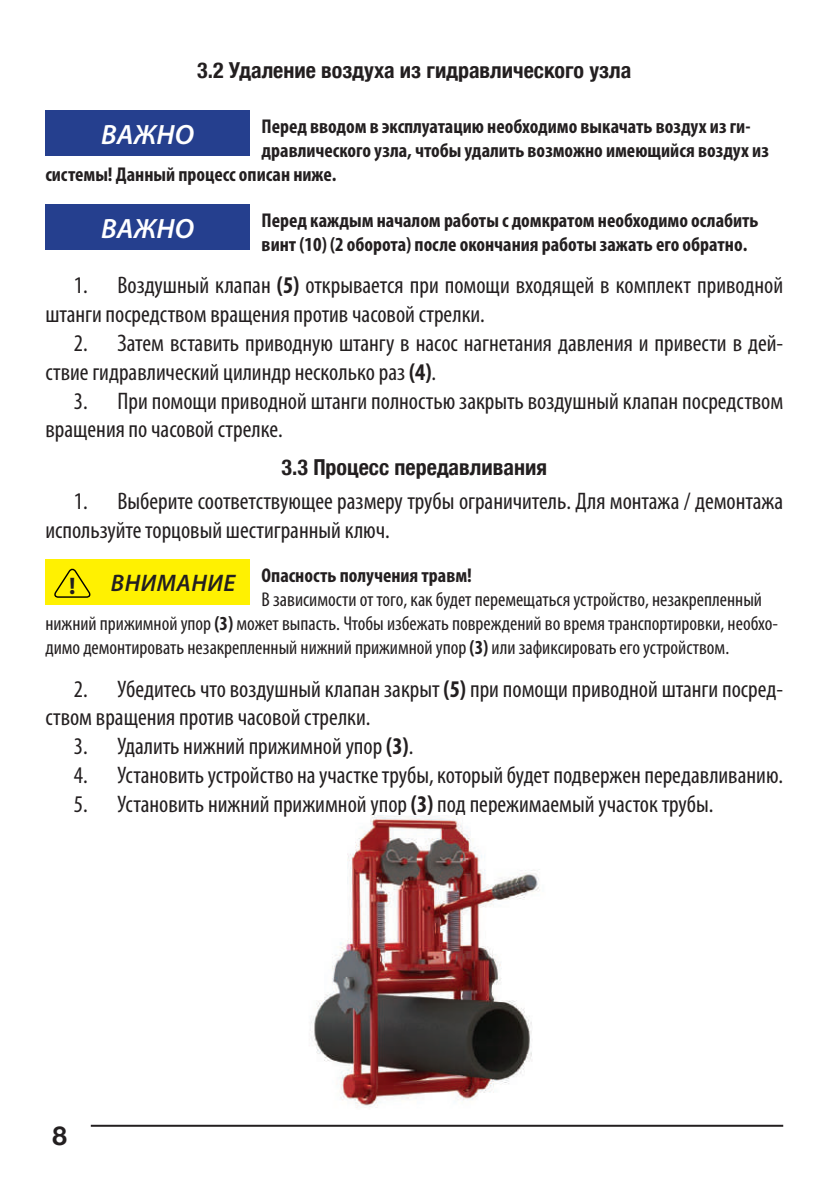
<style>
.page{position:relative;width:840px;height:1191px;background:#fff}
.page>*{position:absolute;margin:0;border:0;box-sizing:border-box;transform-origin:0 0}
.t1{font:italic 600 28px "Myriad Pro";color:#fff}
.t2{font:700 26px "Helvetica Neue";color:#231f20}
.t3{font:condensed 24px/28.8px "Myriad Pro";color:#231f20}
.t4{font:700 24px "Myriad Pro";color:#231f20}
.t5{font:700 condensed 22px "Helvetica Neue";color:#231f20}
.t6{font:700 condensed 20px/24px "Myriad Pro";color:#231f20}
.t7{font:condensed 20px "Myriad Pro";color:#231f20}
.s1{font-weight:700}
.s2{font-weight:600;font-style:italic;font-stretch:normal;font-size:24px}
</style>
<div class="page">
<hr style="left:91px;top:1124px;width:691px;height:2px;background:#231f20">
<div style="left:45px;top:111px;width:204px;height:45px;background:#253f8e"></div>
<div style="left:45px;top:204px;width:204px;height:46px;background:#253f8e"></div>
<div style="left:45px;top:559px;width:204px;height:45px;background:#fff101"></div>
<svg style="left:54px;top:568px;width:37px;height:30px"></svg>
<img style="left:310px;top:816px;width:230px;height:292px">
<p class="t5" style="left:197px;top:52px;width:435px">3.2 Удаление воздуха из гидравлического узла</p>
<p class="t6" style="left:261px;top:114px;width:490px">Перед вводом в эксплуатацию необходимо выкачать воздух из ги-</p>
<p class="t6" style="left:261px;top:138px;width:508px">дравлического узла, чтобы удалить возможно имеющийся воздух из</p>
<p class="t6" style="left:45px;top:162px;width:292px">системы! Данный процесс описан ниже.</p>
<p class="t6" style="left:261px;top:208px;width:498px">Перед каждым началом работы с домкратом необходимо ослабить винт (10) (2 оборота) после окончания работы зажать его обратно.</p>
<p class="t1" style="left:101px;top:117px;width:94px">ВАЖНО</p>
<p class="t1" style="left:101px;top:210px;width:94px">ВАЖНО</p>
<p class="t3" style="left:45px;top:271px;width:738px;text-indent:28px">1. Воздушный клапан <span class="s1">(5)</span> открывается при помощи входящей в комплект приводной штанги посредством вращения против часовой стрелки.</p>
<p class="t3" style="left:45px;top:328px;width:739px;text-indent:28px">2. Затем вставить приводную штангу в насос нагнетания давления и привести в дей&shy;ствие гидравлический цилиндр несколько раз <span class="s1">(4)</span>.</p>
<p class="t3" style="left:45px;top:386px;width:739px;text-indent:28px">3. При помощи приводной штанги полностью закрыть воздушный клапан посредством вращения по часовой стрелке.</p>
<p class="t5" style="left:281px;top:449px;width:267px">3.3 Процесс передавливания</p>
<p class="t3" style="left:45px;top:487px;width:739px;text-indent:28px">1. Выберите соответствующее размеру трубы ограничитель. Для монтажа / демонтажа используйте торцовый шестигранный ключ.</p>
<p class="t4" style="left:69px;top:570px;width:8px">!</p>
<p class="t6" style="left:111px;top:563px;width:362px"><span class="s2">ВНИМАНИЕ</span> Опасность получения травм!</p>
<p class="t7" style="left:261px;top:587px;width:501px">В зависимости от того, как будет перемещаться устройство, незакрепленный</p>
<p class="t7" style="left:45px;top:611px;width:733px">нижний прижимной упор <span class="s1">(3)</span> может выпасть. Чтобы избежать повреждений во время транспортировки, необхо-</p>
<p class="t7" style="left:45px;top:635px;width:685px">димо демонтировать незакрепленный нижний прижимной упор <span class="s1">(3)</span> или зафиксировать его устройством.</p>
<p class="t3" style="left:45px;top:674px;width:739px;text-indent:28px">2. Убедитесь что воздушный клапан закрыт <span class="s1">(5)</span> при помощи приводной штанги посред&shy;ством вращения против часовой стрелки.</p>
<p class="t3" style="left:74px;top:731px;width:341px">3. Удалить нижний прижимной упор <span class="s1">(3)</span>.</p>
<p class="t3" style="left:74px;top:760px;width:710px">4. Установить устройство на участке трубы, который будет подвержен передавливанию.</p>
<p class="t3" style="left:74px;top:789px;width:640px">5. Установить нижний прижимной упор <span class="s1">(3)</span> под пережимаемый участок трубы.</p>
<p class="t2" style="left:52px;top:1115px;width:16px">8</p>
</div>
